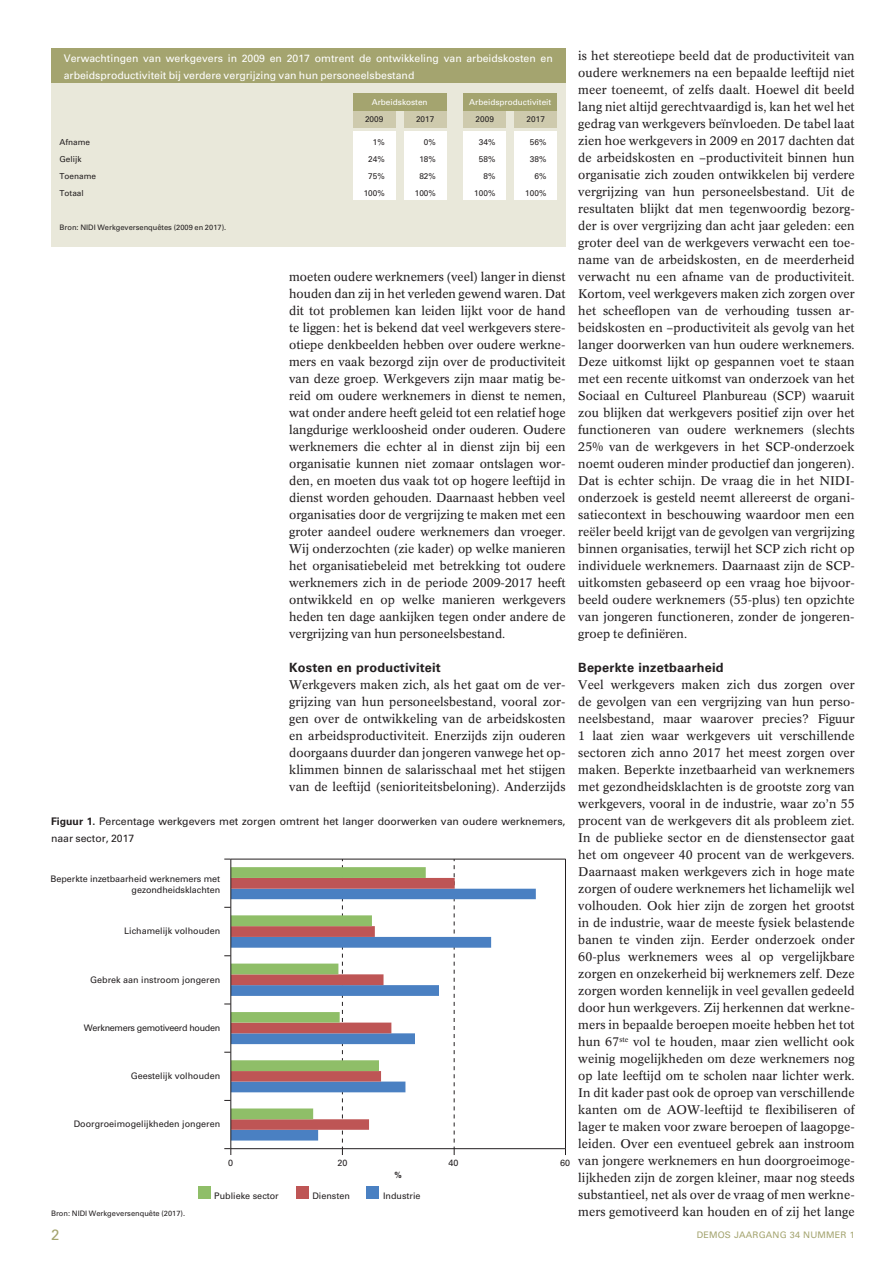
<style>
.page{position:relative;width:893px;height:1263px;background:#fff}
.page>*{position:absolute;margin:0;border:0;box-sizing:border-box;transform-origin:0 0}
.t1{font:15px "Univers";color:#a4a46f}
.t2{font:700 12.75px "Univers";letter-spacing:.015em;color:#231f20}
.t3{font:12.3px/17px "Concorde BE";letter-spacing:.005em;color:#231f20;text-align:justify}
.t4{font:10.5px/17px "Univers";color:#fff}
.t5{font:10.5px/17px "Univers";color:#231f20}
.t6{font:9px/10.8px "Univers";color:#231f20;text-align:right}
.t7{font:9px "Univers";letter-spacing:-.035em;color:#231f20}
.t8{font:9px "Univers";letter-spacing:.02em;color:#a4a46f}
.t9{font:8.25px "Univers";color:#231f20}
.t10{font:8.25px "Univers";color:#fff}
.t11{font:700 8.25px "Univers";color:#231f20}
.t12{font:7.5px "Univers";color:#231f20}
.s1{font-weight:700}
</style>
<div class="page">
<svg style="left:232px;top:889px;width:304px;height:251px"></svg>
<svg style="left:232px;top:878px;width:222px;height:252px"></svg>
<svg style="left:232px;top:867px;width:194px;height:252px"></svg>
<hr style="left:231px;top:1148px;width:335px;height:1px;background:#231f20">
<hr style="left:231px;top:859px;width:335px;height:1px;background:#231f20">
<svg style="left:342px;top:859px;width:1px;height:296px"></svg>
<svg style="left:454px;top:859px;width:1px;height:296px"></svg>
<svg style="left:224px;top:1148px;width:8px;height:7px"></svg>
<div style="left:198px;top:1186px;width:12px;height:13px;background:#8fbe68"></div>
<div style="left:296px;top:1186px;width:13px;height:13px;background:#be5555"></div>
<div style="left:366px;top:1186px;width:13px;height:13px;background:#4a80c2"></div>
<hr style="left:565px;top:859px;width:1px;height:289px;background:#231f20">
<hr style="left:231px;top:859px;width:1px;height:290px;background:#231f20">
<div style="left:51px;top:77px;width:515px;height:170px;background:#e9e8da"></div>
<div style="left:51px;top:49px;width:515px;height:34px;background:#a4a46f"></div>
<div style="left:353px;top:111px;width:42px;height:17px;background:#cecaad"></div>
<div style="left:463px;top:111px;width:43px;height:17px;background:#cecaad"></div>
<div style="left:404px;top:111px;width:42px;height:17px;background:#cecaad"></div>
<div style="left:514px;top:111px;width:43px;height:17px;background:#cecaad"></div>
<div style="left:514px;top:132px;width:43px;height:68px;background:#fff"></div>
<div style="left:463px;top:132px;width:43px;height:68px;background:#fff"></div>
<div style="left:404px;top:132px;width:42px;height:68px;background:#fff"></div>
<div style="left:353px;top:132px;width:42px;height:68px;background:#fff"></div>
<div style="left:463px;top:94px;width:94px;height:17px;background:#a4a46f"></div>
<div style="left:353px;top:94px;width:93px;height:17px;background:#a4a46f"></div>
<p class="t4" style="left:64px;top:50px;width:490px">Verwachtingen van werkgevers in 2009 en 2017 omtrent de ontwikkeling van arbeidskosten en arbeidsproductiviteit bij verdere vergrijzing van hun personeelsbestand</p>
<p class="t10" style="left:372px;top:97px;width:57px">Arbeidskosten</p>
<p class="t10" style="left:469px;top:97px;width:84px">Arbeidsproductiviteit</p>
<p class="t9" style="left:365px;top:114px;width:20px">2009</p>
<p class="t9" style="left:416px;top:114px;width:20px">2017</p>
<p class="t9" style="left:476px;top:114px;width:20px">2009</p>
<p class="t9" style="left:527px;top:114px;width:20px">2017</p>
<p class="t9" style="left:60px;top:137px;width:32px">Afname</p>
<p class="t9" style="left:373px;top:137px;width:13px">1%</p>
<p class="t9" style="left:424px;top:137px;width:13px">0%</p>
<p class="t9" style="left:479px;top:137px;width:18px">34%</p>
<p class="t9" style="left:530px;top:137px;width:18px">56%</p>
<p class="t9" style="left:60px;top:154px;width:24px">Gelijk</p>
<p class="t9" style="left:368px;top:154px;width:18px">24%</p>
<p class="t9" style="left:419px;top:154px;width:18px">18%</p>
<p class="t9" style="left:479px;top:154px;width:18px">58%</p>
<p class="t9" style="left:530px;top:154px;width:18px">38%</p>
<p class="t9" style="left:60px;top:171px;width:38px">Toename</p>
<p class="t9" style="left:368px;top:171px;width:18px">75%</p>
<p class="t9" style="left:419px;top:171px;width:18px">82%</p>
<p class="t9" style="left:483px;top:171px;width:13px">8%</p>
<p class="t9" style="left:534px;top:171px;width:13px">6%</p>
<p class="t9" style="left:60px;top:188px;width:26px">Totaal</p>
<p class="t9" style="left:364px;top:188px;width:23px">100%</p>
<p class="t9" style="left:415px;top:188px;width:23px">100%</p>
<p class="t9" style="left:474px;top:188px;width:23px">100%</p>
<p class="t9" style="left:525px;top:188px;width:23px">100%</p>
<p class="t12" style="left:60px;top:223px;width:168px">Bron: NIDI Werkgeversenquêtes (2009 en 2017).</p>
<p class="t3" style="left:289px;top:268px;width:278px">moeten oudere werknemers (veel) langer in dienst houden dan zij in het verleden gewend waren. Dat dit tot problemen kan leiden lijkt voor de hand te liggen: het is bekend dat veel werkgevers stere&shy;otiepe denkbeelden hebben over oudere werkne&shy;mers en vaak bezorgd zijn over de productiviteit van deze groep. Werkgevers zijn maar matig be&shy;reid om oudere werknemers in dienst te nemen, wat onder andere heeft geleid tot een relatief hoge langdurige werkloosheid onder ouderen. Oudere werknemers die echter al in dienst zijn bij een organisatie kunnen niet zomaar ontslagen wor&shy;den, en moeten dus vaak tot op hogere leeftijd in dienst worden gehouden. Daarnaast hebben veel organisaties door de vergrijzing te maken met een groter aandeel oudere werknemers dan vroeger.<br>Wij onderzochten (zie kader) op welke manieren het organisatiebeleid met betrekking tot oudere werknemers zich in de periode 2009-2017 heeft ontwikkeld en op welke manieren werkgevers heden ten dage aankijken tegen onder andere de vergrijzing van hun personeelsbestand.</p>
<p class="t2" style="left:289px;top:660px;width:153px">Kosten en productiviteit</p>
<p class="t3" style="left:289px;top:676px;width:278px">Werkgevers maken zich, als het gaat om de ver&shy;grijzing van hun personeelsbestand, vooral zor&shy;gen over de ontwikkeling van de arbeidskosten en arbeidsproductiviteit. Enerzijds zijn ouderen doorgaans duurder dan jongeren vanwege het op&shy;klimmen binnen de salarisschaal met het stijgen van de leeftijd (senioriteitsbeloning). Anderzijds</p>
<p class="t5" style="left:51px;top:813px;width:516px"><span class="s1">Figuur 1.</span> Percentage werkgevers met zorgen omtrent het langer doorwerken van oudere werknemers, naar sector, 2017</p>
<p class="t6" style="left:51px;top:873px;width:171px">Beperkte inzetbaarheid werknemers met gezondheidsklachten</p>
<p class="t6" style="left:124px;top:926px;width:98px">Lichamelijk volhouden</p>
<p class="t6" style="left:90px;top:974px;width:132px">Gebrek aan instroom jongeren</p>
<p class="t7" style="left:84px;top:1022px;width:138px">Werknemers gemotiveerd houden</p>
<p class="t6" style="left:131px;top:1071px;width:91px">Geestelijk volhouden</p>
<p class="t6" style="left:74px;top:1119px;width:148px">Doorgroeimogelijkheden jongeren</p>
<p class="t6" style="left:228px;top:1157px;width:7px">0</p>
<p class="t6" style="left:338px;top:1157px;width:12px">20</p>
<p class="t6" style="left:448px;top:1157px;width:12px">40</p>
<p class="t6" style="left:560px;top:1157px;width:12px">60</p>
<p class="t11" style="left:395px;top:1170px;width:9px">%</p>
<p class="t12" style="left:51px;top:1209px;width:136px">Bron: NIDI Werkgeversenquête (2017).</p>
<p class="t6" style="left:214px;top:1191px;width:66px">Publieke sector</p>
<p class="t6" style="left:312px;top:1191px;width:39px">Diensten</p>
<p class="t6" style="left:383px;top:1191px;width:39px">Industrie</p>
<p class="t3" style="left:578px;top:47px;width:278px">is het stereotiepe beeld dat de productiviteit van oudere werknemers na een bepaalde leeftijd niet meer toeneemt, of zelfs daalt. Hoewel dit beeld lang niet altijd gerechtvaardigd is, kan het wel het gedrag van werkgevers beïnvloeden. De tabel laat zien hoe werkgevers in 2009 en 2017 dachten dat de arbeidskosten en –productiviteit binnen hun organisatie zich zouden ontwikkelen bij verdere vergrijzing van hun personeelsbestand. Uit de resultaten blijkt dat men tegenwoordig bezorg&shy;der is over vergrijzing dan acht jaar geleden: een groter deel van de werkgevers verwacht een toe&shy;name van de arbeidskosten, en de meerderheid verwacht nu een afname van de productiviteit.<br>Kortom, veel werkgevers maken zich zorgen over het scheeflopen van de verhouding tussen ar&shy;beidskosten en –productiviteit als gevolg van het langer doorwerken van hun oudere werknemers.<br>Deze uitkomst lijkt op gespannen voet te staan met een recente uitkomst van onderzoek van het Sociaal en Cultureel Planbureau (SCP) waaruit zou blijken dat werkgevers positief zijn over het functioneren van oudere werknemers (slechts 25% van de werkgevers in het SCP-onderzoek noemt ouderen minder productief dan jongeren).<br>Dat is echter schijn. De vraag die in het NIDI&shy;onderzoek is gesteld neemt allereerst de organi&shy;satiecontext in beschouwing waardoor men een reëler beeld krijgt van de gevolgen van vergrijzing binnen organisaties, terwijl het SCP zich richt op individuele werknemers. Daarnaast zijn de SCP&shy;uitkomsten gebaseerd op een vraag hoe bijvoor&shy;beeld oudere werknemers (55-plus) ten opzichte van jongeren functioneren, zonder de jongeren&shy;groep te definiëren.</p>
<p class="t2" style="left:578px;top:660px;width:147px">Beperkte inzetbaarheid</p>
<p class="t3" style="left:578px;top:676px;width:278px">Veel werkgevers maken zich dus zorgen over de gevolgen van een vergrijzing van hun perso&shy;neelsbestand, maar waarover precies? Figuur 1 laat zien waar werkgevers uit verschillende sectoren zich anno 2017 het meest zorgen over maken. Beperkte inzetbaarheid van werknemers met gezondheidsklachten is de grootste zorg van werkgevers, vooral in de industrie, waar zo’n 55 procent van de werkgevers dit als probleem ziet.<br>In de publieke sector en de dienstensector gaat het om ongeveer 40 procent van de werkgevers.<br>Daarnaast maken werkgevers zich in hoge mate zorgen of oudere werknemers het lichamelijk wel volhouden. Ook hier zijn de zorgen het grootst in de industrie, waar de meeste fysiek belastende banen te vinden zijn. Eerder onderzoek onder 60-plus werknemers wees al op vergelijkbare zorgen en onzekerheid bij werknemers zelf. Deze zorgen worden kennelijk in veel gevallen gedeeld door hun werkgevers. Zij herkennen dat werkne&shy;mers in bepaalde beroepen moeite hebben het tot hun 67<sup>ste</sup> vol te houden, maar zien wellicht ook weinig mogelijkheden om deze werknemers nog op late leeftijd om te scholen naar lichter werk.<br>In dit kader past ook de oproep van verschillende kanten om de AOW-leeftijd te flexibiliseren of lager te maken voor zware beroepen of laagopge&shy;leiden. Over een eventueel gebrek aan instroom van jongere werknemers en hun doorgroeimoge&shy;lijkheden zijn de zorgen kleiner, maar nog steeds substantieel, net als over de vraag of men werkne&shy;mers gemotiveerd kan houden en of zij het lange</p>
<p class="t1" style="left:51px;top:1225px;width:10px">2</p>
<p class="t8" style="left:697px;top:1229px;width:160px">DEMOS JAARGANG 34 NUMMER 1</p>
</div>
